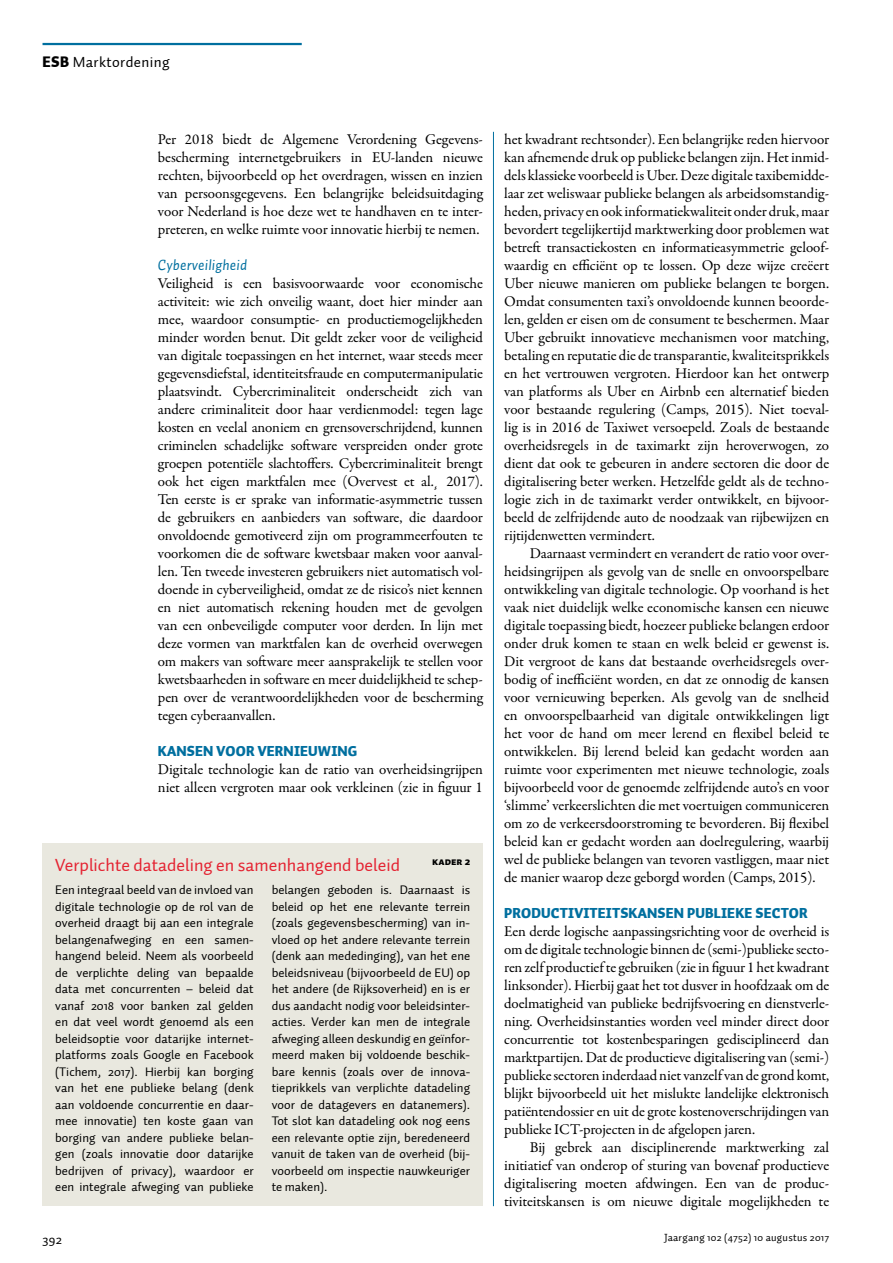
<style>
.page{position:relative;width:893px;height:1263px;background:#fff}
.page>*{position:absolute;margin:0;border:0;box-sizing:border-box;transform-origin:0 0}
.t1{font:18px "Auto 1";color:#e42231}
.t2{font:15px/18px "Garamond Premr Pro";letter-spacing:-.01em;color:#000}
.t3{font:15px "Auto 1";letter-spacing:.025em;color:#000}
.t4{font:900 14.25px "Auto 1";letter-spacing:.01em;color:#006f9f}
.t5{font:13.5px "Auto 1";color:#000}
.t6{font:12.75px/16.5px "Auto 1";color:#000;text-align:justify}
.t7{font:10.5px "Auto 1";letter-spacing:.025em;color:#000}
.t8{font:10.5px "Auto 1 Black Sm Cp";color:#000}
.s1{font-weight:900}
.s2{font-family:"Auto 1";font-style:italic;color:#006f9f}
.s3{font-style:italic}
</style>
<div class="page">
<hr style="left:43px;top:43px;width:259px;height:2px;background:#006f9f">
<div style="left:43px;top:843px;width:440px;height:363px;background:#e9e8df"></div>
<hr style="left:493px;top:132px;width:1px;height:1074px;background:#006f9f">
<p class="t3" style="left:43px;top:53px;width:129px"><span class="s1">ESB</span> Marktordening</p>
<p class="t2" style="left:158px;top:131px;width:326px;text-align:justify">Per 2018 biedt de Algemene Verordening Gegevens&shy;bescherming internetgebruikers in EU-landen nieuwe rechten, bijvoorbeeld op het overdragen, wissen en inzien van persoonsgegevens. Een belangrijke beleidsuitdaging voor Nederland is hoe deze wet te handhaven en te inter&shy;preteren, en welke ruimte voor innovatie hierbij te nemen.</p>
<p class="t2" style="left:158px;top:257px;width:327px"><span class="s2">Cyberveiligheid<br></span>Veiligheid is een basisvoorwaarde voor economische activiteit: wie zich onveilig waant, doet hier minder aan mee, waardoor consumptie- en productiemogelijkheden minder worden benut. Dit geldt zeker voor de veiligheid van digitale toepassingen en het internet, waar steeds meer gegevensdiefstal, identiteitsfraude en computermanipulatie plaatsvindt. Cybercriminaliteit onderscheidt zich van andere criminaliteit door haar verdienmodel: tegen lage kosten en veelal anoniem en grensoverschrijdend, kunnen criminelen schadelijke software verspreiden onder grote groepen potentiële slachtoffers. Cybercriminaliteit brengt ook het eigen marktfalen mee (Overvest et al.<span class="s3">¸</span> 2017).<br>Ten eerste is er sprake van informatie-asymmetrie tussen de gebruikers en aanbieders van software, die daardoor onvoldoende gemotiveerd zijn om programmeerfouten te voorkomen die de software kwetsbaar maken voor aanval&shy;len. Ten tweede investeren gebruikers niet automatisch vol&shy;doende in cyberveiligheid, omdat ze de risico’s niet kennen en niet automatisch rekening houden met de gevolgen van een onbeveiligde computer voor derden. In lijn met deze vormen van marktfalen kan de overheid overwegen om makers van software meer aansprakelijk te stellen voor kwetsbaarheden in software en meer duidelijkheid te schep&shy;pen over de verantwoordelijkheden voor de bescherming tegen cyberaanvallen.</p>
<p class="t4" style="left:158px;top:742px;width:201px">KANSEN VOOR VERNIEUWING</p>
<p class="t2" style="left:158px;top:761px;width:326px">Digitale technologie kan de ratio van overheidsingrijpen niet alleen vergroten maar ook verkleinen (zie in figuur 1</p>
<p class="t1" style="left:55px;top:853px;width:346px">Verplichte datadeling en samenhangend beleid</p>
<p class="t8" style="left:432px;top:855px;width:39px">KADER 2</p>
<p class="t6" style="left:55px;top:882px;width:200px">Een integraal beeld van de invloed van digitale technologie op de rol van de overheid draagt bij aan een integrale belangenafweging en een samen&shy;hangend beleid. Neem als voorbeeld de verplichte deling van bepaalde data met concurrenten – beleid dat vanaf 2018 voor banken zal gelden en dat veel wordt genoemd als een beleidsoptie voor datarijke internet&shy;platforms zoals Google en Facebook (Tichem, 2017). Hierbij kan borging van het ene publieke belang (denk aan voldoende concurrentie en daar&shy;mee innovatie) ten koste gaan van borging van andere publieke belan&shy;gen (zoals innovatie door datarijke bedrijven of privacy), waardoor er een integrale afweging van publieke</p>
<p class="t6" style="left:272px;top:882px;width:200px">belangen geboden is. Daarnaast is beleid op het ene relevante terrein (zoals gegevensbescherming) van in&shy;vloed op het andere relevante terrein (denk aan mededinging), van het ene beleidsniveau (bijvoorbeeld de EU) op het andere (de Rijksoverheid) en is er dus aandacht nodig voor beleidsinter&shy;acties. Verder kan men de integrale afweging alleen deskundig en geïnfor&shy;meerd maken bij voldoende beschik&shy;bare kennis (zoals over de innova&shy;tieprikkels van verplichte datadeling voor de datagevers en datanemers).<br>Tot slot kan datadeling ook nog eens een relevante optie zijn, beredeneerd vanuit de taken van de overheid (bij&shy;voorbeeld om inspectie nauwkeuriger te maken).</p>
<p class="t2" style="left:504px;top:131px;width:326px">het kwadrant rechtsonder). Een belangrijke reden hiervoor</p>
<p class="t2" style="left:504px;top:149px;width:326px">kan afnemende druk op publieke belangen zijn. Het inmid-</p>
<p class="t2" style="left:504px;top:167px;width:326px">dels klassieke voorbeeld is Uber. Deze digitale taxibemidde-</p>
<p class="t2" style="left:504px;top:185px;width:325px">laar zet weliswaar publieke belangen als arbeidsomstandig-</p>
<p class="t2" style="left:504px;top:203px;width:326px">heden, privacy en ook informatiekwaliteit onder druk, maar</p>
<p class="t2" style="left:504px;top:221px;width:327px">bevordert tegelijkertijd marktwerking door problemen wat</p>
<p class="t2" style="left:504px;top:239px;width:326px">betreft transactiekosten en informatieasymmetrie geloof-</p>
<p class="t2" style="left:504px;top:257px;width:326px">waardig en efficiënt op te lossen. Op deze wijze creëert</p>
<p class="t2" style="left:504px;top:275px;width:326px">Uber nieuwe manieren om publieke belangen te borgen.</p>
<p class="t2" style="left:504px;top:293px;width:326px">Omdat consumenten taxi’s onvoldoende kunnen beoorde-</p>
<p class="t2" style="left:504px;top:311px;width:326px">len, gelden er eisen om de consument te beschermen. Maar</p>
<p class="t2" style="left:504px;top:329px;width:326px">Uber gebruikt innovatieve mechanismen voor matching,</p>
<p class="t2" style="left:504px;top:347px;width:326px">betaling en reputatie die de transparantie, kwaliteitsprikkels</p>
<p class="t2" style="left:504px;top:365px;width:326px">en het vertrouwen vergroten. Hierdoor kan het ontwerp</p>
<p class="t2" style="left:504px;top:383px;width:326px">van platforms als Uber en Airbnb een alternatief bieden</p>
<p class="t2" style="left:504px;top:401px;width:326px">voor bestaande regulering (Camps, 2015). Niet toeval-</p>
<p class="t2" style="left:504px;top:419px;width:326px">lig is in 2016 de Taxiwet versoepeld. Zoals de bestaande</p>
<p class="t2" style="left:504px;top:437px;width:326px">overheidsregels in de taximarkt zijn heroverwogen, zo</p>
<p class="t2" style="left:504px;top:455px;width:326px">dient dat ook te gebeuren in andere sectoren die door de</p>
<p class="t2" style="left:504px;top:473px;width:326px">digitalisering beter werken. Hetzelfde geldt als de techno-</p>
<p class="t2" style="left:504px;top:491px;width:326px">logie zich in de taximarkt verder ontwikkelt, en bijvoor-</p>
<p class="t2" style="left:504px;top:509px;width:326px">beeld de zelfrijdende auto de noodzaak van rijbewijzen en</p>
<p class="t2" style="left:504px;top:527px;width:152px">rijtijdenwetten vermindert.</p>
<p class="t2" style="left:530px;top:545px;width:301px">Daarnaast vermindert en verandert de ratio voor over-</p>
<p class="t2" style="left:504px;top:563px;width:326px">heidsingrijpen als gevolg van de snelle en onvoorspelbare</p>
<p class="t2" style="left:504px;top:581px;width:326px">ontwikkeling van digitale technologie. Op voorhand is het</p>
<p class="t2" style="left:504px;top:599px;width:326px">vaak niet duidelijk welke economische kansen een nieuwe</p>
<p class="t2" style="left:504px;top:617px;width:326px">digitale toepassing biedt, hoezeer publieke belangen erdoor</p>
<p class="t2" style="left:504px;top:635px;width:326px">onder druk komen te staan en welk beleid er gewenst is.</p>
<p class="t2" style="left:504px;top:653px;width:326px">Dit vergroot de kans dat bestaande overheidsregels over-</p>
<p class="t2" style="left:504px;top:671px;width:326px">bodig of inefficiënt worden, en dat ze onnodig de kansen</p>
<p class="t2" style="left:504px;top:689px;width:326px">voor vernieuwing beperken. Als gevolg van de snelheid</p>
<p class="t2" style="left:504px;top:707px;width:326px">en onvoorspelbaarheid van digitale ontwikkelingen ligt</p>
<p class="t2" style="left:504px;top:725px;width:327px">het voor de hand om meer lerend en flexibel beleid te</p>
<p class="t2" style="left:504px;top:743px;width:326px">ontwikkelen. Bij lerend beleid kan gedacht worden aan</p>
<p class="t2" style="left:504px;top:761px;width:326px">ruimte voor experimenten met nieuwe technologie, zoals</p>
<p class="t2" style="left:504px;top:779px;width:326px">bijvoorbeeld voor de genoemde zelfrijdende auto’s en voor</p>
<p class="t2" style="left:504px;top:797px;width:326px">‘slimme’ verkeerslichten die met voertuigen communiceren</p>
<p class="t2" style="left:504px;top:815px;width:326px">om zo de verkeersdoorstroming te bevorderen. Bij flexibel</p>
<p class="t2" style="left:504px;top:833px;width:326px">beleid kan er gedacht worden aan doelregulering, waarbij</p>
<p class="t2" style="left:504px;top:851px;width:326px">wel de publieke belangen van tevoren vastliggen, maar niet</p>
<p class="t2" style="left:504px;top:869px;width:313px">de manier waarop deze geborgd worden (Camps, 2015).</p>
<p class="t4" style="left:504px;top:904px;width:305px">PRODUCTIVITEITSKANSEN PUBLIEKE SECTOR</p>
<p class="t2" style="left:504px;top:923px;width:327px">Een derde logische aanpassingsrichting voor de overheid is</p>
<p class="t2" style="left:504px;top:941px;width:326px">om de digitale technologie binnen de (semi-)publieke secto-</p>
<p class="t2" style="left:504px;top:959px;width:326px">ren zelf productief te gebruiken (zie in figuur 1 het kwadrant</p>
<p class="t2" style="left:504px;top:977px;width:327px">linksonder). Hierbij gaat het tot dusver in hoofdzaak om de</p>
<p class="t2" style="left:504px;top:995px;width:326px">doelmatigheid van publieke bedrijfsvoering en dienstverle-</p>
<p class="t2" style="left:504px;top:1013px;width:326px">ning. Overheidsinstanties worden veel minder direct door</p>
<p class="t2" style="left:504px;top:1031px;width:326px">concurrentie tot kostenbesparingen gedisciplineerd dan</p>
<p class="t2" style="left:504px;top:1049px;width:326px">marktpartijen. Dat de productieve digitalisering van (semi-)</p>
<p class="t2" style="left:504px;top:1067px;width:326px">publieke sectoren inderdaad niet vanzelf van de grond komt,</p>
<p class="t2" style="left:504px;top:1085px;width:326px">blijkt bijvoorbeeld uit het mislukte landelijke elektronisch</p>
<p class="t2" style="left:504px;top:1103px;width:326px">patiëntendossier en uit de grote kostenoverschrijdingen van</p>
<p class="t2" style="left:504px;top:1121px;width:252px">publieke ICT-projecten in de afgelopen jaren.</p>
<p class="t2" style="left:530px;top:1139px;width:301px">Bij gebrek aan disciplinerende marktwerking zal</p>
<p class="t2" style="left:504px;top:1157px;width:326px">initiatief van onderop of sturing van bovenaf productieve</p>
<p class="t2" style="left:504px;top:1175px;width:325px">digitalisering moeten afdwingen. Een van de produc-</p>
<p class="t2" style="left:504px;top:1193px;width:326px">tiviteitskansen is om nieuwe digitale mogelijkheden te</p>
<p class="t5" style="left:43px;top:1231px;width:21px">392</p>
<p class="t7" style="left:664px;top:1231px;width:167px">Jaargang 102 (4752) 10 augustus 2017</p>
</div>
